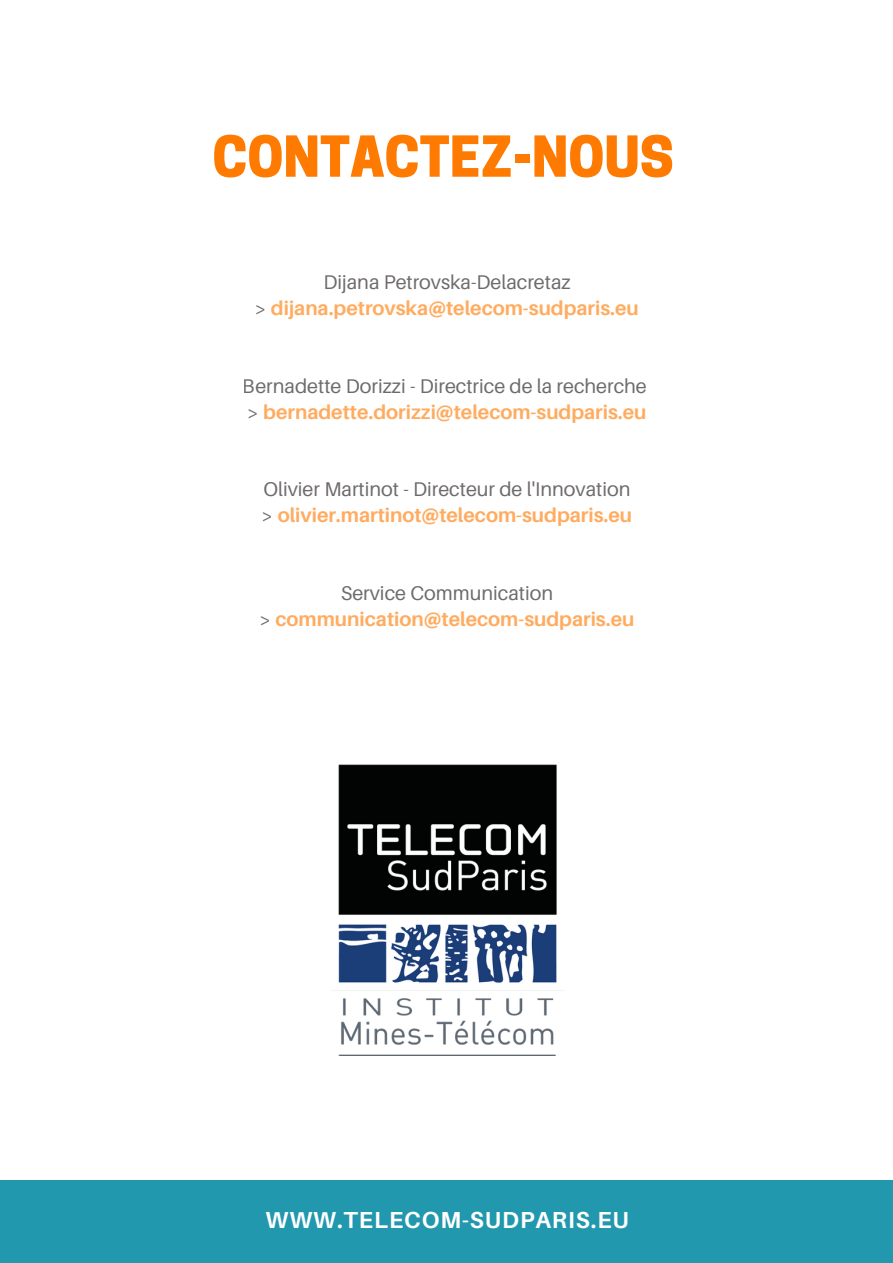
<style>
.page{position:relative;width:893px;height:1263px;background:#fff}
.page>*{position:absolute;margin:0;border:0;box-sizing:border-box;transform-origin:0 0}
.t1{font:800 52.95px "Cooper Hewitt";color:#ff7a00}
.t2{font:700 23.25px "Aileron";letter-spacing:.04em;color:#fff}
.t3{font:19.8px/26px "Aileron";color:#191315}
.t4{font:700 19.8px/26px "Aileron";color:#ff7a00;text-align:center}
.s1{font-weight:400;color:#191315}
.s2{font-weight:700;color:#ff7a00}
</style>
<div class="page">
<div style="left:0;top:1180px;width:893px;height:83px;background:#2198ae"></div>
<img style="left:331px;top:764px;width:232px;height:291px">
<h1 class="t1" style="left:212px;top:137px;width:463px">CONTACTEZ-NOUS</h1>
<p class="t4" style="left:255px;top:269px;width:385px"><span class="s1">Dijana Petrovska-Delacretaz<br>&gt;</span> dijana.petrovska@telecom-sudparis.eu</p>
<p class="t3" style="left:243px;top:372px;width:405px">Bernadette Dorizzi - Directrice de la recherche &gt; <span class="s2">bernadette.dorizzi@telecom-sudparis.eu</span></p>
<p class="t3" style="left:262px;top:476px;width:372px">Olivier Martinot - Directeur de l'Innovation &gt; <span class="s2">olivier.martinot@telecom-sudparis.eu</span></p>
<p class="t4" style="left:260px;top:579px;width:376px"><span class="s1">Service Communication<br>&gt;</span> communication@telecom-sudparis.eu</p>
<p class="t2" style="left:266px;top:1205px;width:365px">WWW.TELECOM-SUDPARIS.EU</p>
</div>
